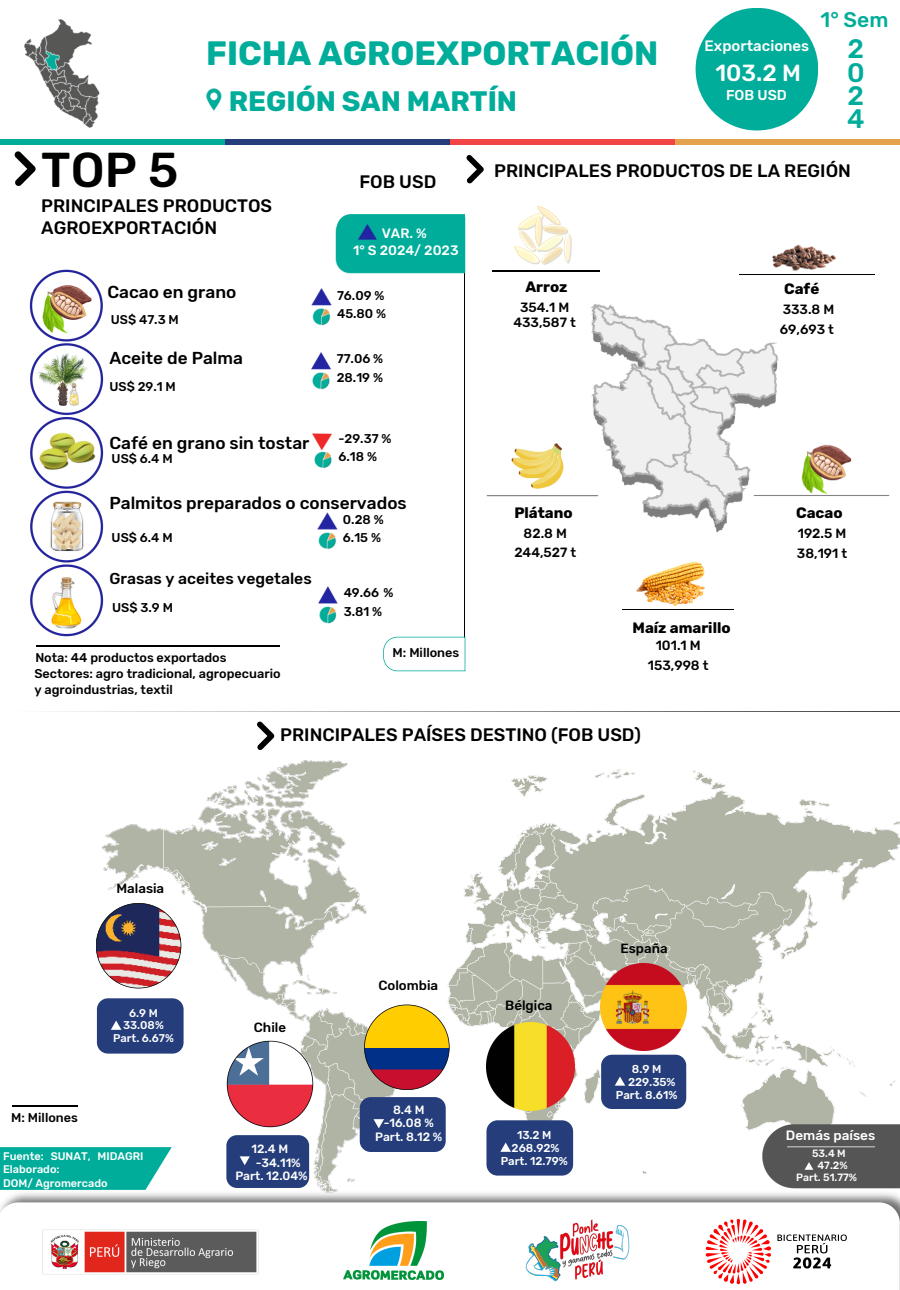
<style>
.page{position:relative;width:900px;height:1290px;background:#fff}
.page>*{position:absolute;margin:0;border:0;box-sizing:border-box;transform-origin:0 0}
.t1{font:500 48.8px "Rubik";color:#000}
.t2{font:700 33.7px "Rubik";color:#00ad9a}
.t3{font:700 28.1px "Rubik";color:#00ad9a}
.t4{font:500 26.7px "Rubik";color:#00ad9a}
.t5{font:500 23.2px "Rubik";color:#fff}
.t6{font:500 21.1px "Rubik";color:#00ad9a}
.t7{font:500 18px/22.5px "Rubik";color:#000}
.t8{font:500 17.2px "Rubik";color:#000}
.t9{font:500 15.8px "Rubik";color:#000}
.t10{font:700 15px "Rubik";color:#000}
.t11{font:500 15px "Rubik";color:#fff}
.t12{font:500 14.2px "Rubik";color:#fff}
.t13{font:500 13.6px "Rubik";color:#fff}
.t14{font:500 13.5px "Rubik";color:#fff}
.t15{font:500 13.4px/19.5px "Rubik";color:#000;text-align:center}
.t16{font:500 13.3px/19.5px "Rubik";color:#000;text-align:center}
.t17{font:500 12.7px/18.8px "Rubik";color:#000}
.t18{font:500 12px/13.5px "Rubik";color:#fff;text-align:center}
.t19{font:500 11.4px "Rubik";color:#fff}
.t20{font:500 11.2px/12.6px "Rubik";color:#fff;text-align:center}
.t21{font:500 11px/13.5px "Rubik";color:#fff}
.t22{font:500 10.5px "Rubik";color:#fff}
.t23{font:900 2.2px "Rubik";color:#fff}
</style>
<div class="page">
<div style="left:0;top:1147px;width:99px;height:40px;background:#00ad9a"></div>
<img style="left:99px;top:760px;width:312px;height:427px">
<hr style="left:0;top:140px;width:225px;height:4px;background:#00ad9a">
<hr style="left:225px;top:140px;width:225px;height:4px;background:#253e7b">
<hr style="left:450px;top:140px;width:225px;height:4px;background:#f24444">
<hr style="left:675px;top:140px;width:225px;height:4px;background:#e3a24d">
<img style="left:445px;top:769px;width:455px;height:418px">
<hr style="left:12px;top:1105px;width:65px;height:1px;background:#000">
<img style="left:96px;top:903px;width:85px;height:85px">
<img style="left:224px;top:1038px;width:93px;height:93px">
<svg style="left:257px;top:722px;width:17px;height:28px"></svg>
<svg style="left:364px;top:1005px;width:86px;height:85px;background:#b08f57"></svg>
<svg style="left:15px;top:151px;width:21px;height:35px"></svg>
<img style="left:29px;top:269px;width:75px;height:368px">
<hr style="left:36px;top:646px;width:244px;height:1px;background:#000">
<hr style="left:464px;top:218px;width:1px;height:419px;background:#000">
<svg style="left:383px;top:637px;width:82px;height:34px"></svg>
<svg style="left:466px;top:155px;width:18px;height:28px"></svg>
<hr style="left:492px;top:271px;width:107px;height:1px;background:#000">
<svg style="left:514px;top:206px;width:58px;height:59px"></svg>
<hr style="left:622px;top:609px;width:111px;height:1px;background:#000">
<svg style="left:57px;top:711px;width:843px;height:1px"></svg>
<hr style="left:739px;top:274px;width:135px;height:1px;background:#000">
<img style="left:486px;top:304px;width:404px;height:229px">
<img style="left:46px;top:502px;width:41px;height:53px">
<img style="left:35px;top:430px;width:63px;height:44px">
<img style="left:47px;top:574px;width:38px;height:59px">
<img style="left:48px;top:498px;width:38px;height:56px">
<img style="left:24px;top:19px;width:76px;height:109px">
<img style="left:206px;top:88px;width:16px;height:22px">
<img style="left:311px;top:352px;width:20px;height:38px">
<img style="left:311px;top:288px;width:21px;height:38px">
<img style="left:312px;top:433px;width:20px;height:36px">
<img style="left:317px;top:512px;width:21px;height:38px">
<img style="left:318px;top:586px;width:20px;height:38px">
<img style="left:772px;top:245px;width:65px;height:26px">
<img style="left:799px;top:442px;width:55px;height:56px">
<div style="left:696px;top:8px;width:122px;height:122px;background:#00ad9a;border-radius:50%"></div>
<img style="left:0;top:1187px;width:900px;height:15px">
<svg style="left:0;top:1202px;width:900px;height:88px"></svg>
<svg style="left:706px;top:1219px;width:65px;height:65px"></svg>
<svg style="left:777px;top:1235px;width:70px;height:34px"></svg>
<img style="left:40px;top:1226px;width:222px;height:51px">
<img style="left:523px;top:1216px;width:109px;height:68px">
<div style="left:339px;top:1221px;width:128px;height:60px;background:#fff"></div>
<img style="left:344px;top:1221px;width:100px;height:59px">
<img style="left:335px;top:214px;width:131px;height:60px">
<div style="left:486px;top:401px;width:96px;height:92px;background:#fff"></div>
<img style="left:505px;top:443px;width:68px;height:53px">
<img style="left:636px;top:561px;width:69px;height:45px">
<div style="left:97px;top:998px;width:87px;height:56px;background:#253e7b;border-radius:11px"></div>
<svg style="left:111px;top:1021px;width:11px;height:9px"></svg>
<div style="left:226px;top:1135px;width:83px;height:53px;background:#253e7b;border-radius:11px"></div>
<svg style="left:240px;top:1156px;width:10px;height:9px"></svg>
<div style="left:360px;top:1097px;width:86px;height:55px;background:#253e7b;border-radius:11px"></div>
<svg style="left:374px;top:1119px;width:10px;height:9px"></svg>
<img style="left:486px;top:1022px;width:89px;height:89px">
<div style="left:486px;top:1120px;width:87px;height:56px;background:#253e7b;border-radius:11px"></div>
<svg style="left:500px;top:1143px;width:11px;height:9px"></svg>
<div style="left:601px;top:1055px;width:85px;height:54px;background:#253e7b;border-radius:11px"></div>
<svg style="left:615px;top:1077px;width:10px;height:9px"></svg>
<img style="left:600px;top:964px;width:86px;height:86px">
<p class="t1" style="left:41px;top:141px;width:138px">TOP 5</p>
<p class="t2" style="left:206px;top:33px;width:454px">FICHA AGROEXPORTACIÓN</p>
<p class="t3" style="left:229px;top:84px;width:290px">REGIÓN SAN MARTÍN</p>
<p class="t6" style="left:821px;top:7px;width:69px">1° Sem</p>
<p class="t11" style="left:705px;top:37px;width:106px">Exportaciones</p>
<p class="t4" style="left:848px;top:33px;width:18px">2</p>
<p class="t4" style="left:847px;top:57px;width:19px">0</p>
<p class="t4" style="left:848px;top:80px;width:18px">2</p>
<p class="t4" style="left:847px;top:103px;width:19px">4</p>
<p class="t5" style="left:715px;top:60px;width:87px">103.2 M</p>
<p class="t12" style="left:726px;top:87px;width:62px">FOB USD</p>
<p class="t7" style="left:359px;top:171px;width:78px">FOB USD</p>
<p class="t7" style="left:494px;top:160px;width:358px">PRINCIPALES PRODUCTOS DE LA REGIÓN</p>
<p class="t7" style="left:41px;top:194px;width:232px">PRINCIPALES PRODUCTOS<br>AGROEXPORTACIÓN</p>
<h6 class="t8" style="left:107px;top:282px;width:130px">Cacao en grano</h6>
<p class="t17" style="left:111px;top:310px;width:70px">US$ 47.3 M</p>
<p class="t8" style="left:109px;top:348px;width:135px">Aceite de Palma</p>
<p class="t17" style="left:109px;top:377px;width:68px">US$ 29.1 M</p>
<p class="t8" style="left:109px;top:433px;width:201px">Café en grano sin tostar</p>
<p class="t17" style="left:112px;top:449px;width:63px">US$ 6.4 M</p>
<p class="t13" style="left:382px;top:225px;width:47px">VAR. %</p>
<p class="t13" style="left:353px;top:243px;width:107px">1° S 2024/ 2023</p>
<p class="t17" style="left:337px;top:286px;width:51px">76.09 %<br>45.80 %</p>
<p class="t17" style="left:337px;top:350px;width:48px">77.06 %<br>28.19 %</p>
<p class="t17" style="left:339px;top:429px;width:55px">-29.37 %<br>6.18 %</p>
<p class="t8" style="left:109px;top:493px;width:299px">Palmitos preparados o conservados</p>
<p class="t17" style="left:112px;top:528px;width:63px">US$ 6.4 M</p>
<p class="t23" style="left:55px;top:612px;width:18px;rotate:10deg">Descafeinado</p>
<p class="t9" style="left:109px;top:569px;width:204px">Grasas y aceites vegetales</p>
<p class="t17" style="left:112px;top:598px;width:62px">US$ 3.9 M</p>
<p class="t17" style="left:35px;top:648px;width:193px">Nota: 44 productos exportados</p>
<p class="t17" style="left:34px;top:666px;width:248px;line-height:15.8px">Sectores: agro tradicional, agropecuario y agroindustrias, textil</p>
<p class="t17" style="left:343px;top:510px;width:42px">0.28 %<br>6.15 %</p>
<p class="t17" style="left:344px;top:584px;width:51px">49.66 %<br>3.81 %</p>
<p class="t17" style="left:393px;top:644px;width:68px">M: Millones</p>
<p class="t10" style="left:525px;top:278px;width:44px">Arroz</p>
<p class="t15" style="left:513px;top:299px;width:64px;line-height:15.8px">354.1 M<br>433,587 t</p>
<p class="t10" style="left:514px;top:504px;width:60px">Plátano</p>
<p class="t16" style="left:514px;top:524px;width:63px">82.8 M<br>244,527 t</p>
<p class="t10" style="left:633px;top:619px;width:100px">Maíz amarillo</p>
<p class="t15" style="left:648px;top:636px;width:62px">101.1 M<br>153,998 t</p>
<p class="t7" style="left:280px;top:724px;width:362px">PRINCIPALES PAÍSES DESTINO (FOB USD)</p>
<p class="t10" style="left:784px;top:280px;width:37px">Café</p>
<p class="t15" style="left:780px;top:300px;width:56px;text-align:left">333.8 M<br>69,693 t</p>
<p class="t10" style="left:796px;top:504px;width:48px">Cacao</p>
<p class="t15" style="left:797px;top:524px;width:52px;text-align:left">192.5 M<br>38,191 t</p>
<p class="t16" style="left:116px;top:879px;width:49px">Malasia</p>
<p class="t17" style="left:11px;top:1108px;width:68px">M: Millones</p>
<p class="t20" style="left:113px;top:1007px;width:62px">6.9 M<br>33.08%<br>Part. 6.67%</p>
<p class="t21" style="left:3px;top:1149px;width:142px">Fuente: SUNAT, MIDAGRI<br>Elaborado:</p>
<p class="t21" style="left:3px;top:1176px;width:106px">DOM/ Agromercado</p>
<p class="t16" style="left:254px;top:1018px;width:34px">Chile</p>
<p class="t18" style="left:252px;top:1142px;width:38px">12.4 M</p>
<p class="t18" style="left:256px;top:1156px;width:46px">-34.11%</p>
<p class="t18" style="left:235px;top:1169px;width:74px">Part. 12.04%</p>
<p class="t16" style="left:378px;top:976px;width:61px">Colombia</p>
<p class="t18" style="left:375px;top:1103px;width:69px">8.4 M -16.08 %<br>Part. 8.12 %</p>
<p class="t16" style="left:505px;top:996px;width:49px">Bélgica</p>
<p class="t19" style="left:517px;top:1128px;width:36px">13.2 M</p>
<p class="t19" style="left:512px;top:1141px;width:49px">268.92%</p>
<p class="t19" style="left:501px;top:1154px;width:69px">Part. 12.79%</p>
<p class="t16" style="left:620px;top:939px;width:49px">España</p>
<p class="t19" style="left:632px;top:1063px;width:31px">8.9 M</p>
<p class="t19" style="left:628px;top:1075px;width:49px">229.35%</p>
<p class="t19" style="left:616px;top:1088px;width:63px">Part. 8.61%</p>
<p class="t14" style="left:786px;top:1128px;width:91px">Demás países</p>
<p class="t22" style="left:812px;top:1147px;width:35px">53.4 M</p>
<p class="t22" style="left:817px;top:1159px;width:32px">47.2%</p>
<p class="t22" style="left:796px;top:1171px;width:62px">Part. 51.77%</p>
</div>
